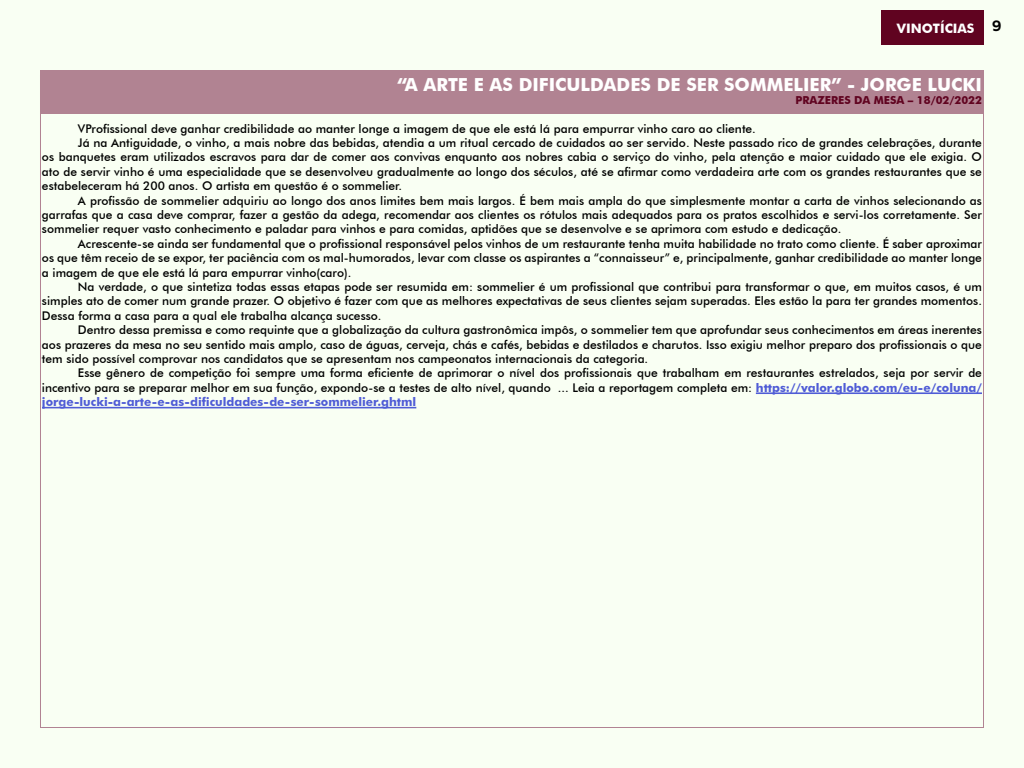
<style>
.page{position:relative;width:1024px;height:768px;background:#f9fff3}
.page>*{position:absolute;margin:0;border:0;box-sizing:border-box;transform-origin:0 0}
.t1{font:700 18px "Futura BT";color:#fff}
.t2{font:700 13px "Futura BT";color:#fff}
.t3{font:500 12px "Futura BT";color:#000}
.t4{font:700 12px "Futura BT";color:#4f5cd6}
.t5{font:700 11px "Futura BT";color:#600320}
.s1{font-weight:700;color:#4f5cd6}
</style>
<div class="page">
<div style="left:882px;top:10px;width:102px;height:34px;background:#600320"></div>
<div style="left:40px;top:70px;width:944px;height:44px;background:#b18392"></div>
<hr style="left:756px;top:392px;width:226px;height:2px;background:#4f5cd6">
<hr style="left:42px;top:407px;width:374px;height:1px;background:#4f5cd6">
<p class="t2" style="left:897px;top:21px;width:106px">VINOTÍCIAS <sup>9</sup></p>
<h1 class="t1" style="left:397px;top:73px;width:586px">“A ARTE E AS DIFICULDADES DE SER SOMMELIER” - JORGE LUCKI</h1>
<p class="t5" style="left:795px;top:93px;width:188px">PRAZERES DA MESA – 18/02/2022</p>
<p class="t3" style="left:78px;top:121px;width:679px">VProfissional deve ganhar credibilidade ao manter longe a imagem de que ele está lá para empurrar vinho caro ao cliente.</p>
<p class="t3" style="left:78px;top:136px;width:905px">Já na Antiguidade, o vinho, a mais nobre das bebidas, atendia a um ritual cercado de cuidados ao ser servido. Neste passado rico de grandes celebrações, durante</p>
<p class="t3" style="left:42px;top:150px;width:941px">os banquetes eram utilizados escravos para dar de comer aos convivas enquanto aos nobres cabia o serviço do vinho, pela atenção e maior cuidado que ele exigia. O</p>
<p class="t3" style="left:42px;top:164px;width:941px">ato de servir vinho é uma especialidade que se desenvolveu gradualmente ao longo dos séculos, até se afirmar como verdadeira arte com os grandes restaurantes que se</p>
<p class="t3" style="left:42px;top:179px;width:362px">estabeleceram há 200 anos. O artista em questão é o sommelier.</p>
<p class="t3" style="left:78px;top:193px;width:906px">A profissão de sommelier adquiriu ao longo dos anos limites bem mais largos. É bem mais ampla do que simplesmente montar a carta de vinhos selecionando as</p>
<p class="t3" style="left:42px;top:208px;width:942px">garrafas que a casa deve comprar, fazer a gestão da adega, recomendar aos clientes os rótulos mais adequados para os pratos escolhidos e servi-los corretamente. Ser</p>
<p class="t3" style="left:42px;top:222px;width:801px">sommelier requer vasto conhecimento e paladar para vinhos e para comidas, aptidões que se desenvolve e se aprimora com estudo e dedicação.</p>
<p class="t3" style="left:78px;top:236px;width:905px">Acrescente-se ainda ser fundamental que o profissional responsável pelos vinhos de um restaurante tenha muita habilidade no trato como cliente. É saber aproximar</p>
<p class="t3" style="left:42px;top:251px;width:941px">os que têm receio de se expor, ter paciência com os mal-humorados, levar com classe os aspirantes a “connaisseur” e, principalmente, ganhar credibilidade ao manter longe</p>
<p class="t3" style="left:42px;top:265px;width:311px">a imagem de que ele está lá para empurrar vinho(caro).</p>
<p class="t3" style="left:78px;top:280px;width:906px">Na verdade, o que sintetiza todas essas etapas pode ser resumida em: sommelier é um profissional que contribui para transformar o que, em muitos casos, é um</p>
<p class="t3" style="left:42px;top:294px;width:941px">simples ato de comer num grande prazer. O objetivo é fazer com que as melhores expectativas de seus clientes sejam superadas. Eles estão la para ter grandes momentos.</p>
<p class="t3" style="left:42px;top:308px;width:341px">Dessa forma a casa para a qual ele trabalha alcança sucesso.</p>
<p class="t3" style="left:78px;top:323px;width:906px">Dentro dessa premissa e como requinte que a globalização da cultura gastronômica impôs, o sommelier tem que aprofundar seus conhecimentos em áreas inerentes</p>
<p class="t3" style="left:42px;top:337px;width:941px">aos prazeres da mesa no seu sentido mais amplo, caso de águas, cerveja, chás e cafés, bebidas e destilados e charutos. Isso exigiu melhor preparo dos profissionais o que</p>
<p class="t3" style="left:42px;top:352px;width:608px">tem sido possível comprovar nos candidatos que se apresentam nos campeonatos internacionais da categoria.</p>
<p class="t3" style="left:78px;top:366px;width:905px">Esse gênero de competição foi sempre uma forma eficiente de aprimorar o nível dos profissionais que trabalham em restaurantes estrelados, seja por servir de</p>
<p class="t3" style="left:42px;top:380px;width:941px">incentivo para se preparar melhor em sua função, expondo-se a testes de alto nível, quando ... Leia a reportagem completa em: <span class="s1">https://valor.globo.com/eu-e/coluna/</span></p>
<p class="t4" style="left:42px;top:395px;width:376px">jorge-lucki-a-arte-e-as-dificuldades-de-ser-sommelier.ghtml</p>
</div>
